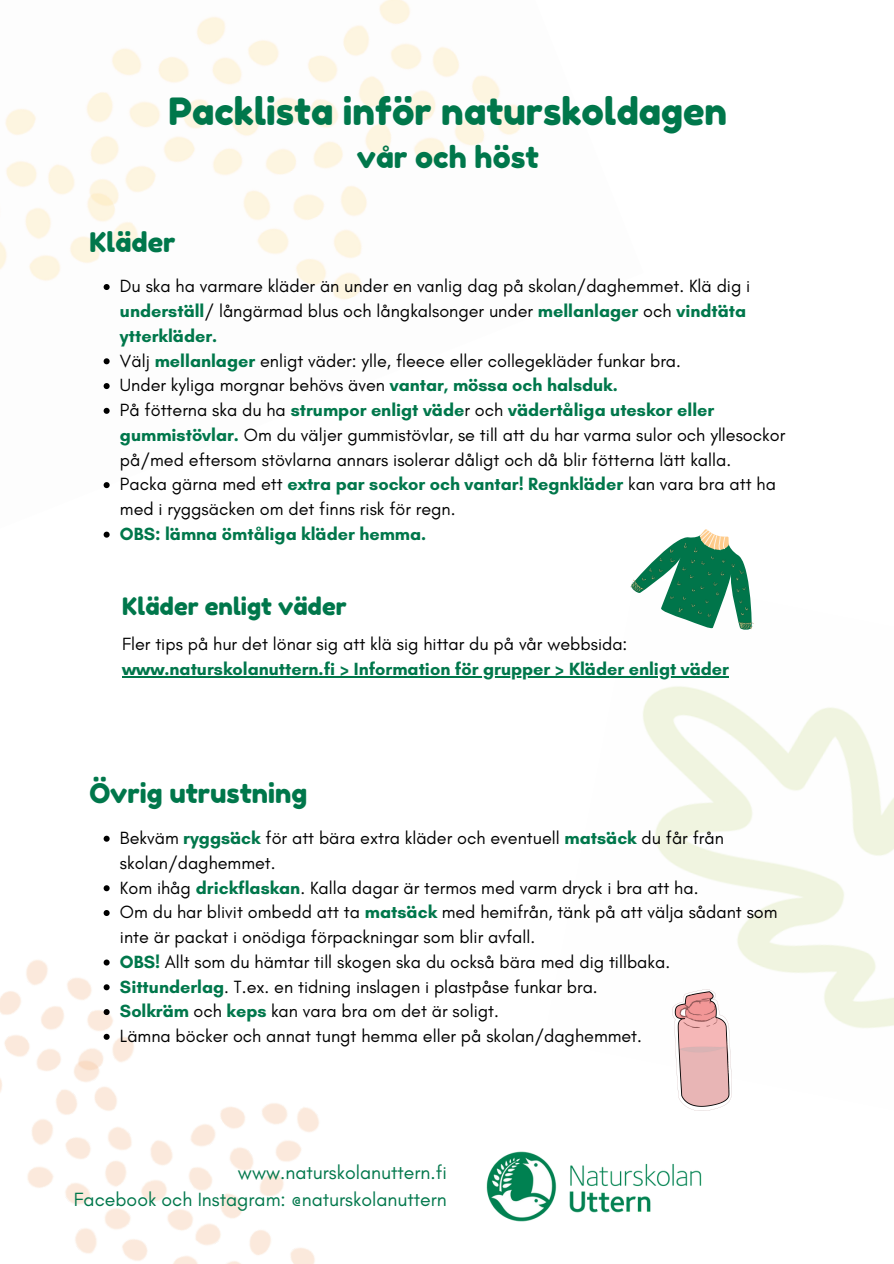
<style>
.page{position:relative;width:894px;height:1264px;background:#fff}
.page>*{position:absolute;margin:0;border:0;box-sizing:border-box;transform-origin:0 0}
.t1{font:37.5px "Fredoka One";color:#00774b}
.t2{font:30px "Fredoka One";color:#00774b}
.t3{font:27px "Fredoka One";color:#00774b}
.t4{font:24px "Fredoka One";color:#00774b}
.t5{font:19.5px/27px "Glacial Indifference";color:#00774b;text-align:right}
.t6{font:18px/24.8px "Glacial Indifference";color:#000}
.t7{font:700 18px "Glacial Indifference";color:#00774b}
.s1{font-weight:700;color:#00774b}
</style>
<div class="page">
<img style="left:0;top:0;width:523px;height:489px">
<img style="left:543px;top:676px;width:350px;height:422px">
<img style="left:0;top:740px;width:556px;height:523px">
<img style="left:446px;top:1109px;width:264px;height:154px">
<img style="left:672px;top:989px;width:59px;height:121px">
<img style="left:630px;top:532px;width:124px;height:98px">
<svg style="left:104px;top:835px;width:6px;height:6px"></svg>
<svg style="left:104px;top:885px;width:6px;height:6px"></svg>
<svg style="left:104px;top:910px;width:6px;height:6px"></svg>
<svg style="left:104px;top:959px;width:6px;height:6px"></svg>
<svg style="left:104px;top:984px;width:6px;height:6px"></svg>
<svg style="left:104px;top:1009px;width:6px;height:6px"></svg>
<svg style="left:104px;top:1033px;width:6px;height:6px"></svg>
<svg style="left:104px;top:284px;width:6px;height:6px"></svg>
<svg style="left:104px;top:358px;width:6px;height:6px"></svg>
<svg style="left:104px;top:383px;width:6px;height:6px"></svg>
<svg style="left:104px;top:408px;width:6px;height:6px"></svg>
<svg style="left:104px;top:482px;width:6px;height:6px"></svg>
<svg style="left:104px;top:531px;width:6px;height:6px"></svg>
<hr style="left:122px;top:676px;width:606px;height:1px;background:#00774b">
<h1 class="t1" style="left:168px;top:88px;width:560px">Packlista inför naturskoldagen</h1>
<h2 class="t2" style="left:357px;top:138px;width:183px">vår och höst</h2>
<h3 class="t3" style="left:89px;top:225px;width:88px">Kläder</h3>
<p class="t6" style="left:120px;top:273px;width:666px">Du ska ha varmare kläder än under en vanlig dag på skolan/daghemmet. Klä dig i <span class="s1">underställ</span>/ långärmad blus och långkalsonger under <span class="s1">mellanlager</span> och <span class="s1">vindtäta ytterkläder.<br></span>Välj <span class="s1">mellanlager</span> enligt väder: ylle, fleece eller collegekläder funkar bra.<br>Under kyliga morgnar behövs även <span class="s1">vantar, mössa och halsduk.<br></span>På fötterna ska du ha <span class="s1">strumpor enligt väde</span>r och <span class="s1">vädertåliga uteskor eller gummistövlar.</span> Om du väljer gummistövlar, se till att du har varma sulor och yllesockor på/med eftersom stövlarna annars isolerar dåligt och då blir fötterna lätt kalla.<br>Packa gärna med ett <span class="s1">extra par sockor och vantar! Regnkläder</span> kan vara bra att ha med i ryggsäcken om det finns risk för regn.</p>
<p class="t7" style="left:120px;top:523px;width:308px">OBS: lämna ömtåliga kläder hemma.</p>
<h3 class="t4" style="left:122px;top:591px;width:226px">Kläder enligt väder</h3>
<p class="t6" style="left:122px;top:631px;width:506px">Fler tips på hur det lönar sig att klä sig hittar du på vår webbsida:</p>
<p class="t7" style="left:122px;top:658px;width:608px">www.naturskolanuttern.fi &gt; Information för grupper &gt; Kläder enligt väder</p>
<h3 class="t3" style="left:89px;top:777px;width:219px">Övrig utrustning</h3>
<p class="t6" style="left:120px;top:825px;width:659px">Bekväm <span class="s1">ryggsäck</span> för att bära extra kläder och eventuell <span class="s1">matsäck</span> du får från skolan/daghemmet.<br>Kom ihåg <span class="s1">drickflaskan</span>. Kalla dagar är termos med varm dryck i bra att ha.<br>Om du har blivit ombedd att ta <span class="s1">matsäck</span> med hemifrån, tänk på att välja sådant som inte är packat i onödiga förpackningar som blir avfall.<br><span class="s1">OBS!</span> Allt som du hämtar till skogen ska du också bära med dig tillbaka.<br><span class="s1">Sittunderlag</span>. T.ex. en tidning inslagen i plastpåse funkar bra.<br><span class="s1">Solkräm</span> och <span class="s1">keps</span> kan vara bra om det är soligt.<br>Lämna böcker och annat tungt hemma eller på skolan/daghemmet.</p>
<p class="t5" style="left:74px;top:1158px;width:374px">www.naturskolanuttern.fi<br>Facebook och Instagram: @naturskolanuttern</p>
</div>
